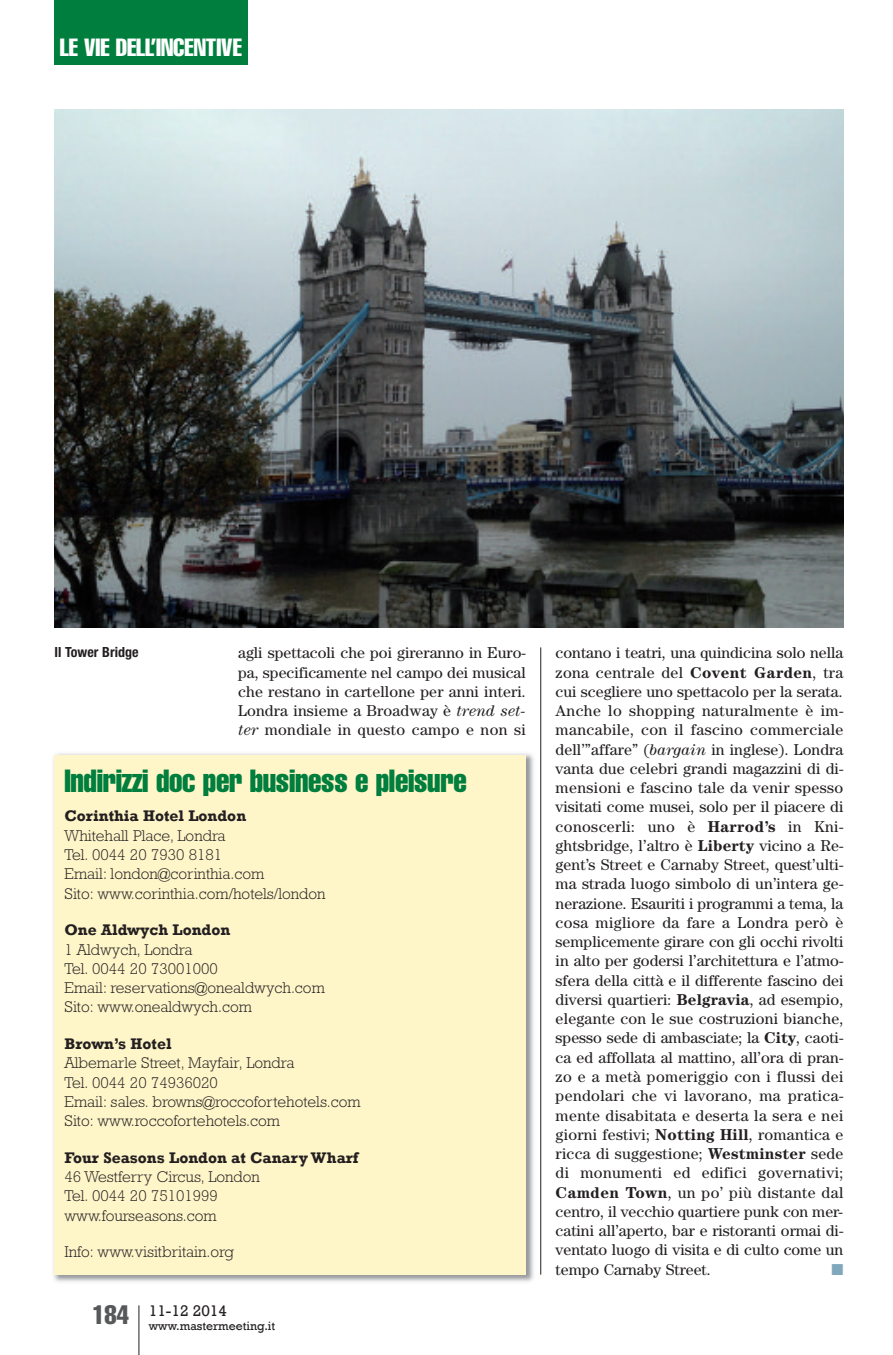
<style>
.page{position:relative;width:893px;height:1355px;background:#fff}
.page>*{position:absolute;margin:0;border:0;box-sizing:border-box;transform-origin:0 0}
.t1{font:extra-condensed 31.5px "Helvetica";letter-spacing:-.01em;color:#007e3d}
.t2{font:extra-condensed 24.5px "Helvetica";color:#fff}
.t3{font:15.75px/19.2px "Century";letter-spacing:.005em;color:#231f20;text-align:justify}
.t4{font:300 15.75px/19.2px "Rockwell";color:#231f20}
.t5{font:700 15.75px "Rockwell";color:#231f20}
.t6{font:15.75px "Rockwell";color:#231f20}
.t7{font:15.75px "Zapf Dingbats";color:#7fa8bc}
.t8{font:700 condensed 14px "Helvetica Neue";color:#231f20}
.t9{font:12.25px "Rockwell";color:#231f20}
.s1{font-style:italic}
.s2{font-weight:700}
</style>
<div class="page">
<hr style="left:138px;top:1305px;width:1px;height:49px;background:#231f20">
<div style="left:55px;top:0;width:193px;height:64px;background:#007e3d"></div>
<hr style="left:540px;top:647px;width:1px;height:627px;background:#231f20">
<img style="left:53px;top:753px;width:481px;height:529px">
<div style="left:55px;top:755px;width:471px;height:519px;background:#fef5c9"></div>
<img style="left:55px;top:109px;width:788px;height:518px">
<h2 class="t2" style="left:60px;top:39px;width:183px">LE VIE DELL’INCENTIVE</h2>
<p class="t8" style="left:55px;top:647px;width:85px">Il Tower Bridge</p>
<p class="t3" style="left:238px;top:644px;width:289px">agli spettacoli che poi gireranno in Euro&shy;pa, specificamente nel campo dei musical che restano in cartellone per anni interi.<br>Londra insieme a Broadway è <span class="s1">trend set&shy;ter</span> mondiale in questo campo e non si</p>
<p class="t3" style="left:556px;top:644px;width:289px">contano i teatri, una quindicina solo nella zona centrale del <span class="s2">Covent Garden</span>, tra cui scegliere uno spettacolo per la serata.<br>Anche lo shopping naturalmente è im&shy;mancabile, con il fascino commerciale dell’”affare” (<span class="s1">bargain</span> in inglese). Londra vanta due celebri grandi magazzini di di&shy;mensioni e fascino tale da venir spesso visitati come musei, solo per il piacere di conoscerli: uno è <span class="s2">Harrod’s</span> in Kni&shy;ghtsbridge, l’altro è <span class="s2">Liberty</span> vicino a Re&shy;gent’s Street e Carnaby Street, quest’ulti&shy;ma strada luogo simbolo di un’intera ge&shy;nerazione. Esauriti i programmi a tema, la cosa migliore da fare a Londra però è semplicemente girare con gli occhi rivolti in alto per godersi l’architettura e l’atmo&shy;sfera della città e il differente fascino dei diversi quartieri: <span class="s2">Belgravia</span>, ad esempio, elegante con le sue costruzioni bianche, spesso sede di ambasciate; la <span class="s2">City</span>, caoti&shy;ca ed affollata al mattino, all’ora di pran&shy;zo e a metà pomeriggio con i flussi dei pendolari che vi lavorano, ma pratica&shy;mente disabitata e deserta la sera e nei giorni festivi; <span class="s2">Notting Hill</span>, romantica e ricca di suggestione; <span class="s2">Westminster</span> sede di monumenti ed edifici governativi; <span class="s2">Camden Town</span>, un po’ più distante dal centro, il vecchio quartiere punk con mer&shy;catini all’aperto, bar e ristoranti ormai di&shy;ventato luogo di visita e di culto come un tempo Carnaby Street.</p>
<h1 class="t1" style="left:64px;top:769px;width:404px">Indirizzi doc per business e pleisure</h1>
<p class="t5" style="left:64px;top:806px;width:183px">corinthia Hotel London</p>
<p class="t4" style="left:64px;top:827px;width:263px">Whitehall Place, Londra<br>Tel. 0044 20 7930 8181<br>Email: london@corinthia.com<br>Sito: www.corinthia.com/hotels/london</p>
<p class="t5" style="left:64px;top:920px;width:167px">one aldwych London</p>
<p class="t4" style="left:64px;top:941px;width:262px">1 Aldwych, Londra<br>Tel. 0044 20 73001000<br>Email: reservations@onealdwych.com<br>Sito: www.onealdwych.com</p>
<p class="t5" style="left:64px;top:1034px;width:109px">Brown’s Hotel</p>
<p class="t4" style="left:64px;top:1054px;width:298px">Albemarle Street, Mayfair, Londra<br>Tel. 0044 20 74936020<br>Email: sales. browns@roccofortehotels.com Sito: www.roccofortehotels.com</p>
<p class="t5" style="left:64px;top:1147px;width:295px">Four seasons London at canary Wharf</p>
<p class="t4" style="left:64px;top:1168px;width:197px">46 Westferry Circus, London<br>Tel. 0044 20 75101999 www.fourseasons.com</p>
<p class="t4" style="left:64px;top:1243px;width:171px">Info: www.visitbritain.org</p>
<p class="t7" style="left:831px;top:1259px;width:13px">■</p>
<p class="t9" style="left:92px;top:1318px;width:184px"><sup>184</sup> www.mastermeeting.it</p>
<p class="t6" style="left:149px;top:1300px;width:80px">11-12 2014</p>
</div>
